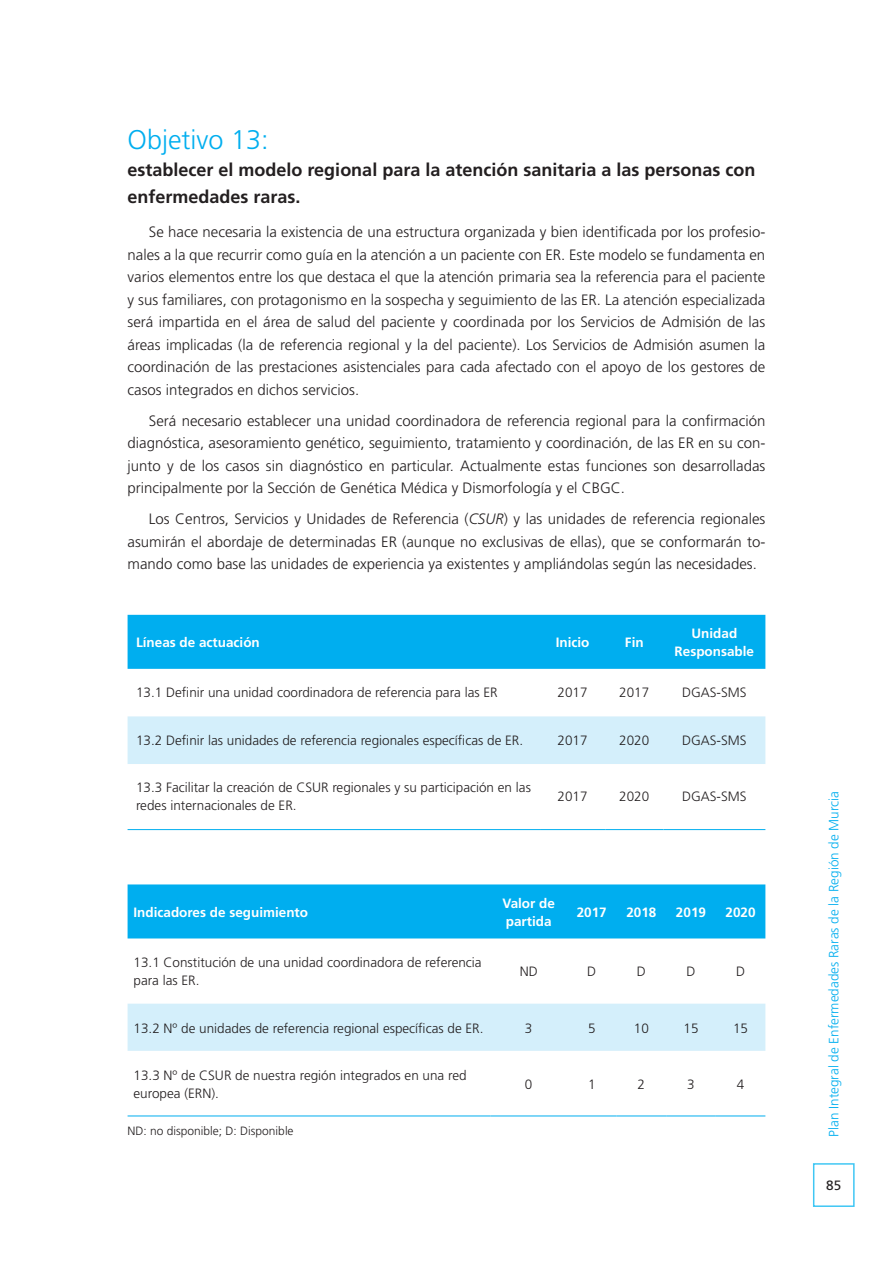
<style>
.page{position:relative;width:893px;height:1263px;background:#fff}
.page>*{position:absolute;margin:0;border:0;box-sizing:border-box;transform-origin:0 0}
.OBJETIVO{font:300 27px "Frutiger";color:#00aeef}
.OBJETIVO_TITULO{font:700 18px/27px "Frutiger";color:#231f20}
.CUERPO{font:300 15px/22.5px "Frutiger";color:#231f20;text-align:justify}
.TABLA{font:300 13.5px/18px "Frutiger";color:#231f20}
.TABLA-2{font:700 13.5px/18px "Frutiger";color:#fff;text-align:center}
.t1{font:300 13.5px "Frutiger";color:#00aeef}
.t2{font:13.5px "Frutiger";color:#231f20}
.PIE_DE_TABLA{font:300 12px "Frutiger";color:#231f20}
.s1{font-style:italic}
</style>
<div class="page">
<div style="left:813px;top:1163px;width:42px;height:44px;border:2px solid #40c7f4"></div>
<div style="left:128px;top:615px;width:637px;height:54px;background:#00aeef"></div>
<div style="left:128px;top:716px;width:637px;height:48px;background:#d4effb"></div>
<hr style="left:128px;top:829px;width:412px;height:1px;background:#00aeef">
<hr style="left:540px;top:829px;width:65px;height:1px;background:#00aeef">
<hr style="left:605px;top:829px;width:58px;height:1px;background:#00aeef">
<hr style="left:663px;top:829px;width:102px;height:1px;background:#00aeef">
<div style="left:128px;top:884px;width:637px;height:54px;background:#00aeef"></div>
<div style="left:128px;top:1004px;width:637px;height:47px;background:#d4effb"></div>
<hr style="left:128px;top:1115px;width:362px;height:1px;background:#00aeef">
<hr style="left:490px;top:1115px;width:77px;height:1px;background:#00aeef">
<hr style="left:567px;top:1115px;width:50px;height:1px;background:#00aeef">
<hr style="left:617px;top:1115px;width:49px;height:1px;background:#00aeef">
<hr style="left:666px;top:1115px;width:50px;height:1px;background:#00aeef">
<hr style="left:716px;top:1115px;width:49px;height:1px;background:#00aeef">
<p class="OBJETIVO" style="left:128px;top:124px;width:143px">Objetivo 13:</p>
<p class="OBJETIVO_TITULO" style="left:128px;top:156px;width:629px">establecer el modelo regional para la atención sanitaria a las personas con enfermedades raras.</p>
<p class="CUERPO" style="left:128px;top:221px;width:639px;text-indent:21px">Se hace necesaria la existencia de una estructura organizada y bien identificada por los profesio&shy;nales a la que recurrir como guía en la atención a un paciente con ER. Este modelo se fundamenta en varios elementos entre los que destaca el que la atención primaria sea la referencia para el paciente y sus familiares, con protagonismo en la sospecha y seguimiento de las ER. La atención especializada será impartida en el área de salud del paciente y coordinada por los Servicios de Admisión de las áreas implicadas (la de referencia regional y la del paciente). Los Servicios de Admisión asumen la coordinación de las prestaciones asistenciales para cada afectado con el apoyo de los gestores de casos integrados en dichos servicios.</p>
<p class="CUERPO" style="left:128px;top:409px;width:639px;text-indent:21px">Será necesario establecer una unidad coordinadora de referencia regional para la confirmación diagnóstica, asesoramiento genético, seguimiento, tratamiento y coordinación, de las ER en su con&shy;junto y de los casos sin diagnóstico en particular. Actualmente estas funciones son desarrolladas principalmente por la Sección de Genética Médica y Dismorfología y el CBGC.</p>
<p class="CUERPO" style="left:128px;top:508px;width:639px;text-indent:21px">Los Centros, Servicios y Unidades de Referencia (<span class="s1">CSUR</span>) y las unidades de referencia regionales asumirán el abordaje de determinadas ER (aunque no exclusivas de ellas), que se conformarán to&shy;mando como base las unidades de experiencia ya existentes y ampliándolas según las necesidades.</p>
<p class="TABLA-2" style="left:136px;top:633px;width:125px">Líneas de actuación</p>
<p class="TABLA-2" style="left:556px;top:633px;width:35px">Inicio</p>
<p class="TABLA-2" style="left:625px;top:633px;width:20px">Fin</p>
<p class="TABLA-2" style="left:675px;top:624px;width:81px">Unidad<br>Responsable</p>
<p class="TABLA" style="left:136px;top:684px;width:363px">13.1 Definir una unidad coordinadora de referencia para las ER</p>
<p class="TABLA" style="left:558px;top:684px;width:32px">2017</p>
<p class="TABLA" style="left:619px;top:684px;width:32px">2017</p>
<p class="TABLA" style="left:682px;top:684px;width:66px">DGAS-SMS</p>
<p class="TABLA" style="left:136px;top:731px;width:389px">13.2 Definir las unidades de referencia regionales específicas de ER.</p>
<p class="TABLA" style="left:558px;top:731px;width:32px">2017</p>
<p class="TABLA" style="left:619px;top:731px;width:32px">2020</p>
<p class="TABLA" style="left:682px;top:731px;width:66px">DGAS-SMS</p>
<p class="TABLA" style="left:136px;top:779px;width:396px">13.3 Facilitar la creación de CSUR regionales y su participación en las redes internacionales de ER.</p>
<p class="TABLA" style="left:558px;top:788px;width:32px">2017</p>
<p class="TABLA" style="left:619px;top:788px;width:32px">2020</p>
<p class="TABLA" style="left:682px;top:788px;width:66px">DGAS-SMS</p>
<p class="TABLA-2" style="left:134px;top:903px;width:176px">Indicadores de seguimiento</p>
<p class="TABLA-2" style="left:502px;top:894px;width:54px;text-align:left">Valor de partida</p>
<p class="TABLA-2" style="left:577px;top:903px;width:32px">2017</p>
<p class="TABLA-2" style="left:626px;top:903px;width:32px">2018</p>
<p class="TABLA-2" style="left:676px;top:903px;width:32px">2019</p>
<p class="TABLA-2" style="left:726px;top:903px;width:32px">2020</p>
<p class="TABLA" style="left:134px;top:954px;width:350px">13.1 Constitución de una unidad coordinadora de referencia para las ER.</p>
<p class="TABLA" style="left:520px;top:963px;width:20px">ND</p>
<p class="TABLA" style="left:587px;top:963px;width:11px">D</p>
<p class="TABLA" style="left:637px;top:963px;width:11px">D</p>
<p class="TABLA" style="left:686px;top:963px;width:11px">D</p>
<p class="TABLA" style="left:736px;top:963px;width:11px">D</p>
<p class="TABLA" style="left:134px;top:1019px;width:351px">13.2 Nº de unidades de referencia regional específicas de ER.</p>
<p class="TABLA" style="left:525px;top:1019px;width:9px">3</p>
<p class="TABLA" style="left:588px;top:1019px;width:9px">5</p>
<p class="TABLA" style="left:634px;top:1019px;width:17px">10</p>
<p class="TABLA" style="left:683px;top:1019px;width:17px">15</p>
<p class="TABLA" style="left:733px;top:1019px;width:17px">15</p>
<p class="TABLA" style="left:134px;top:1066px;width:335px">13.3 Nº de CSUR de nuestra región integrados en una red europea (ERN).</p>
<p class="TABLA" style="left:525px;top:1075px;width:9px">0</p>
<p class="TABLA" style="left:588px;top:1075px;width:9px">1</p>
<p class="TABLA" style="left:638px;top:1075px;width:9px">2</p>
<p class="TABLA" style="left:687px;top:1075px;width:9px">3</p>
<p class="TABLA" style="left:737px;top:1075px;width:9px">4</p>
<p class="PIE_DE_TABLA" style="left:128px;top:1124px;width:168px">ND: no disponible; D: Disponible</p>
<p class="t1" style="left:826px;top:1136px;width:347px;rotate:-90deg">Plan Integral de Enfermedades Raras de la Región de Murcia</p>
<p class="t2" style="left:826px;top:1177px;width:17px">85</p>
</div>
